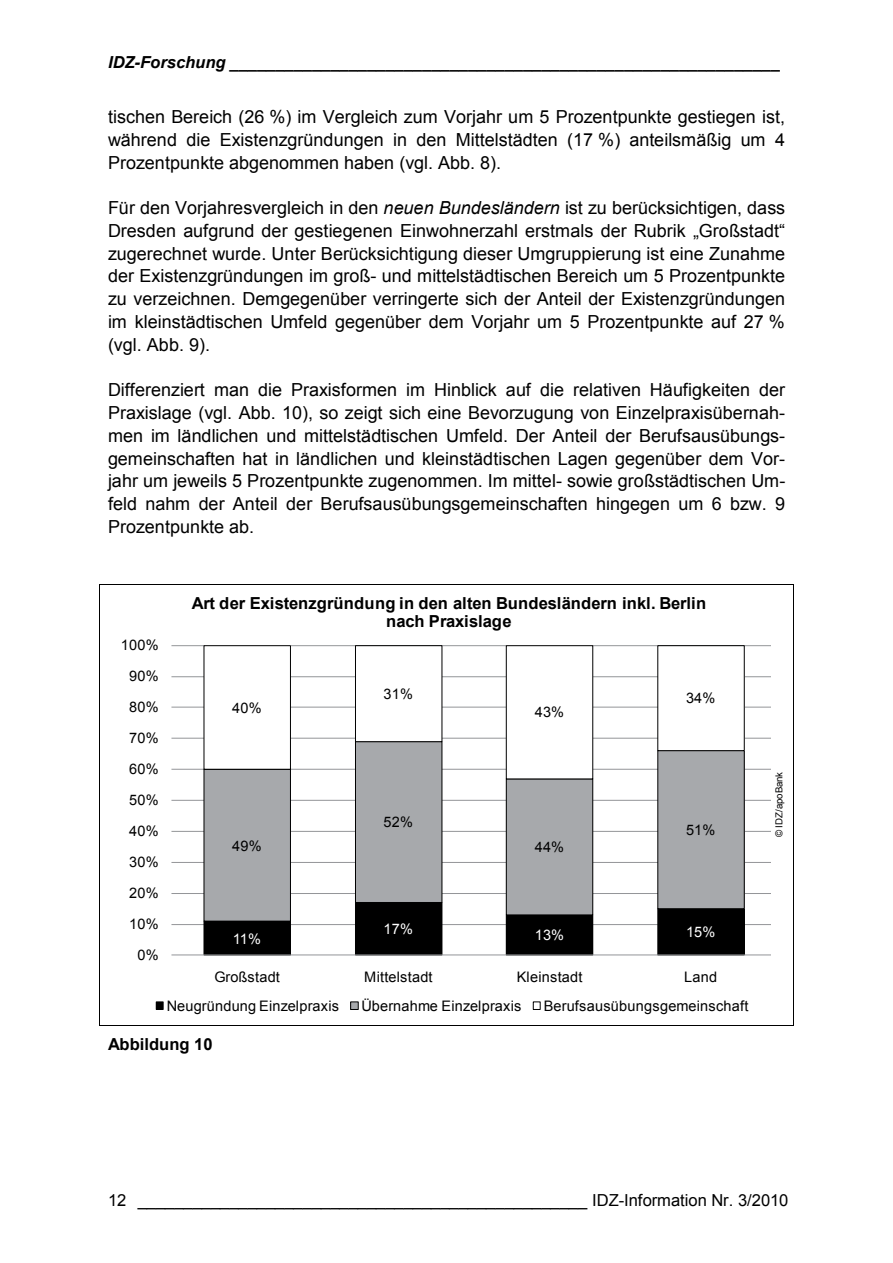
<style>
.page{position:relative;width:893px;height:1263px;background:#fff}
.page>*{position:absolute;margin:0;border:0;box-sizing:border-box;transform-origin:0 0}
.t1{font:18px/22.8px "Arial";letter-spacing:.005em;color:#000;text-align:justify}
.t2{font:700 16.5px/18.6px "Arial";color:#000;text-align:center}
.t3{font:16.5px "Arial";color:#000}
.t4{font:italic 700 16.5px "Arial";color:#000}
.t5{font:14.55px "Arial";letter-spacing:.015em;color:#000}
.t6{font:14.55px "Arial";letter-spacing:.015em;color:#fff}
.t7{font:9.75px "Arial";color:#000}
.s1{font-style:italic}
</style>
<div class="page">
<hr style="left:100px;top:584px;width:693px;height:1px;background:#000">
<hr style="left:100px;top:585px;width:1px;height:440px;background:#000">
<hr style="left:793px;top:585px;width:1px;height:440px;background:#000">
<hr style="left:101px;top:1025px;width:276px;height:1px;background:#000">
<hr style="left:377px;top:1025px;width:208px;height:1px;background:#000">
<hr style="left:586px;top:1025px;width:207px;height:1px;background:#000">
<hr style="left:171px;top:924px;width:606px;height:1px;background:#939598">
<hr style="left:171px;top:893px;width:606px;height:1px;background:#939598">
<hr style="left:171px;top:862px;width:606px;height:1px;background:#939598">
<hr style="left:171px;top:831px;width:606px;height:1px;background:#939598">
<hr style="left:171px;top:800px;width:606px;height:1px;background:#939598">
<hr style="left:171px;top:769px;width:606px;height:1px;background:#939598">
<hr style="left:171px;top:738px;width:606px;height:1px;background:#939598">
<hr style="left:171px;top:707px;width:606px;height:1px;background:#939598">
<hr style="left:171px;top:676px;width:606px;height:1px;background:#939598">
<hr style="left:171px;top:645px;width:606px;height:1px;background:#939598">
<div style="left:204px;top:921px;width:86px;height:34px;background:#000"></div>
<div style="left:204px;top:921px;width:87px;height:34px;border:1px solid #000"></div>
<div style="left:355px;top:902px;width:87px;height:53px;background:#000"></div>
<div style="left:355px;top:902px;width:87px;height:53px;border:1px solid #000"></div>
<div style="left:506px;top:915px;width:87px;height:40px;background:#000"></div>
<div style="left:506px;top:914px;width:87px;height:41px;border:1px solid #000"></div>
<div style="left:658px;top:909px;width:86px;height:46px;background:#000"></div>
<div style="left:657px;top:908px;width:88px;height:47px;border:1px solid #000"></div>
<div style="left:204px;top:769px;width:86px;height:152px;background:#a7a9ac"></div>
<div style="left:204px;top:769px;width:87px;height:152px;border:1px solid #000"></div>
<div style="left:355px;top:742px;width:87px;height:160px;background:#a7a9ac"></div>
<div style="left:355px;top:741px;width:87px;height:162px;border:1px solid #000"></div>
<div style="left:506px;top:779px;width:87px;height:136px;background:#a7a9ac"></div>
<div style="left:506px;top:778px;width:87px;height:137px;border:1px solid #000"></div>
<div style="left:658px;top:751px;width:86px;height:158px;background:#a7a9ac"></div>
<div style="left:657px;top:750px;width:88px;height:159px;border:1px solid #000"></div>
<div style="left:204px;top:646px;width:86px;height:123px;background:#fff"></div>
<div style="left:204px;top:646px;width:87px;height:124px;border:1px solid #000"></div>
<div style="left:355px;top:646px;width:87px;height:96px;background:#fff"></div>
<div style="left:355px;top:646px;width:87px;height:96px;border:1px solid #000"></div>
<div style="left:506px;top:646px;width:87px;height:133px;background:#fff"></div>
<div style="left:506px;top:646px;width:87px;height:133px;border:1px solid #000"></div>
<div style="left:658px;top:646px;width:86px;height:105px;background:#fff"></div>
<div style="left:657px;top:646px;width:88px;height:105px;border:1px solid #000"></div>
<hr style="left:171px;top:955px;width:606px;height:1px;background:#939598">
<div style="left:156px;top:1002px;width:7px;height:7px;background:#000"></div>
<div style="left:156px;top:1001px;width:8px;height:9px;border:1px solid #000"></div>
<div style="left:351px;top:1002px;width:7px;height:7px;background:#a7a9ac"></div>
<div style="left:350px;top:1001px;width:9px;height:9px;border:1px solid #000"></div>
<div style="left:533px;top:1001px;width:8px;height:9px;border:1px solid #000"></div>
<div style="left:771px;top:586px;width:16px;height:436px;background:#fff"></div>
<p class="t4" style="left:108px;top:52px;width:673px">IDZ-Forschung ____________________________________________________________</p>
<p class="t1" style="left:108px;top:106px;width:679px">tischen Bereich (26 %) im Vergleich zum Vorjahr um 5 Prozentpunkte gestiegen ist, während die Existenzgründungen in den Mittelstädten (17 %) anteilsmäßig um 4<br>Prozentpunkte abgenommen haben (vgl. Abb. 8).</p>
<p class="t1" style="left:108px;top:196px;width:679px">Für den Vorjahresvergleich in den <span class="s1">neuen Bundesländern</span> ist zu berücksichtigen, dass Dresden aufgrund der gestiegenen Einwohnerzahl erstmals der Rubrik „Großstadt“ zugerechnet wurde. Unter Berücksichtigung dieser Umgruppierung ist eine Zunahme der Existenzgründungen im groß- und mittelstädtischen Bereich um 5 Prozentpunkte zu verzeichnen. Demgegenüber verringerte sich der Anteil der Existenzgründungen im kleinstädtischen Umfeld gegenüber dem Vorjahr um 5 Prozentpunkte auf 27 % (vgl. Abb. 9).</p>
<p class="t1" style="left:108px;top:379px;width:679px">Differenziert man die Praxisformen im Hinblick auf die relativen Häufigkeiten der Praxislage (vgl. Abb. 10), so zeigt sich eine Bevorzugung von Einzelpraxisübernah&shy;men im ländlichen und mittelstädtischen Umfeld. Der Anteil der Berufsausübungs&shy;gemeinschaften hat in ländlichen und kleinstädtischen Lagen gegenüber dem Vor&shy;jahr um jeweils 5 Prozentpunkte zugenommen. Im mittel- sowie großstädtischen Um&shy;feld nahm der Anteil der Berufsausübungsgemeinschaften hingegen um 6 bzw. 9<br>Prozentpunkte ab.</p>
<p class="t5" style="left:121px;top:636px;width:39px">100%</p>
<p class="t5" style="left:129px;top:667px;width:31px">90%</p>
<p class="t5" style="left:129px;top:698px;width:31px">80%</p>
<p class="t5" style="left:129px;top:729px;width:31px">70%</p>
<p class="t5" style="left:129px;top:760px;width:31px">60%</p>
<p class="t5" style="left:129px;top:791px;width:31px">50%</p>
<p class="t5" style="left:129px;top:822px;width:31px">40%</p>
<p class="t5" style="left:129px;top:852px;width:31px">30%</p>
<p class="t5" style="left:129px;top:883px;width:31px">20%</p>
<p class="t5" style="left:129px;top:914px;width:31px">10%</p>
<p class="t5" style="left:137px;top:945px;width:23px">0%</p>
<p class="t2" style="left:192px;top:594px;width:516px">Art der Existenzgründung in den alten Bundesländern inkl. Berlin nach Praxislage</p>
<p class="t5" style="left:232px;top:698px;width:31px">40%</p>
<p class="t5" style="left:232px;top:836px;width:31px">49%</p>
<p class="t6" style="left:233px;top:929px;width:30px">11%</p>
<p class="t5" style="left:383px;top:684px;width:31px">31%</p>
<p class="t5" style="left:383px;top:813px;width:31px">52%</p>
<p class="t6" style="left:383px;top:920px;width:31px">17%</p>
<p class="t5" style="left:535px;top:703px;width:31px">43%</p>
<p class="t5" style="left:535px;top:837px;width:31px">44%</p>
<p class="t5" style="left:686px;top:689px;width:31px">34%</p>
<p class="t5" style="left:686px;top:820px;width:31px">51%</p>
<p class="t6" style="left:535px;top:926px;width:31px">13%</p>
<p class="t6" style="left:686px;top:923px;width:31px">15%</p>
<p class="t5" style="left:214px;top:967px;width:67px">Großstadt</p>
<p class="t5" style="left:364px;top:967px;width:70px">Mittelstadt</p>
<p class="t5" style="left:517px;top:967px;width:67px">Kleinstadt</p>
<p class="t5" style="left:684px;top:967px;width:34px">Land</p>
<p class="t5" style="left:167px;top:996px;width:174px">Neugründung Einzelpraxis</p>
<p class="t5" style="left:361px;top:996px;width:162px">Übernahme Einzelpraxis</p>
<p class="t5" style="left:544px;top:996px;width:206px">Berufsausübungsgemeinschaft</p>
<p class="t2" style="left:108px;top:1035px;width:106px">Abbildung 10</p>
<p class="t7" style="left:773px;top:837px;width:66px;rotate:-90deg">© IDZ/apoBank</p>
<p class="t3" style="left:108px;top:1189px;width:682px">12 _________________________________________________ IDZ-Information Nr. 3/2010</p>
</div>
